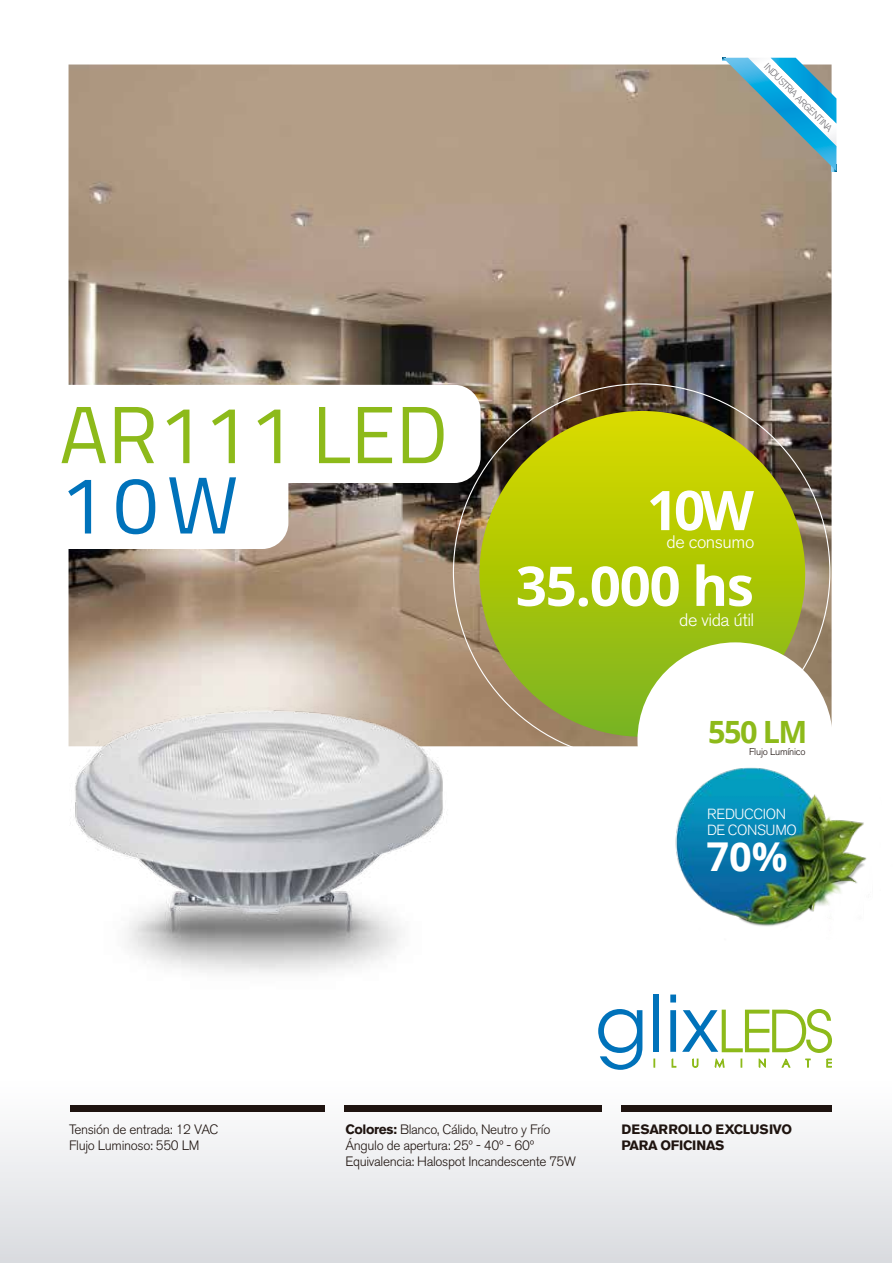
<style>
.page{position:relative;width:893px;height:1263px;background:#fff}
.page>*{position:absolute;margin:0;border:0;box-sizing:border-box;transform-origin:0 0}
.t1{font:81.15px "Titillium Web";color:#8dba1a}
.t2{font:81.15px "Titillium Web";color:#0072ba}
.t3{font:700 54.75px "Open Sans";letter-spacing:-.025em;color:#fff}
.t4{font:700 39.75px "Open Sans";color:#fff}
.t5{font:700 30.75px "Open Sans";color:#8dba1a}
.t6{font:300 18px "Akzidenz Grotesk BE";letter-spacing:-.025em;color:#fff}
.t7{font:300 14.55px/16.2px "Akzidenz Grotesk BE";letter-spacing:-.03em;color:#fff}
.t8{font:300 13.5px/16.2px "Akzidenz Grotesk BE";letter-spacing:-.025em;color:#1f1410}
.t9{font:700 13.5px/16.2px "Akzidenz Grotesk BE";letter-spacing:-.025em;color:#1f1410}
.t10{font:300 9.9px "Akzidenz Grotesk BE";letter-spacing:-.025em;color:#1f1410}
.t11{font:300 9.6px "Akzidenz Grotesk BE";color:#737277}
.s1{font-weight:700}
</style>
<div class="page">
<img style="left:69px;top:65px;width:763px;height:681px">
<div style="left:16px;top:385px;width:465px;height:98px;background:#fff;border-radius:26px"></div>
<div style="left:16px;top:451px;width:272px;height:98px;background:#fff;border-radius:26px"></div>
<div style="left:0;top:1072px;width:891px;height:191px;background:linear-gradient(to bottom,#fff,#d9dbdf)"></div>
<div style="left:479px;top:411px;width:326px;height:326px;background:linear-gradient(to bottom,#dcdb00,#7ab21f);border-radius:163px"></div>
<div style="left:637px;top:642px;width:196px;height:196px;background:#fff;border-radius:50%"></div>
<svg style="left:723px;top:58px;width:113px;height:113px"></svg>
<img style="left:68px;top:689px;width:417px;height:284px">
<div style="left:70px;top:1105px;width:255px;height:6px;background:#1f1410"></div>
<div style="left:344px;top:1105px;width:257px;height:6px;background:#1f1410"></div>
<div style="left:621px;top:1105px;width:211px;height:6px;background:#1f1410"></div>
<svg style="left:672px;top:1059px;width:4px;height:8px"></svg>
<svg style="left:598px;top:1009px;width:44px;height:61px"></svg>
<div style="left:653px;top:994px;width:6px;height:58px;background:#0072ba"></div>
<svg style="left:670px;top:994px;width:6px;height:58px"></svg>
<svg style="left:682px;top:1009px;width:150px;height:59px"></svg>
<img style="left:675px;top:767px;width:192px;height:159px">
<p class="t11" style="left:770px;top:61px;width:94px;rotate:45deg">INDUSTRIA ARGENTINA</p>
<h1 class="t1" style="left:60px;top:375px;width:390px">AR111 LED</h1>
<h1 class="t2" style="left:60px;top:446px;width:181px">10W</h1>
<h2 class="t3" style="left:647px;top:472px;width:109px">10W</h2>
<h3 class="t6" style="left:666px;top:532px;width:89px">de consumo</h3>
<h2 class="t3" style="left:516px;top:547px;width:240px">35.000 hs</h2>
<h3 class="t6" style="left:679px;top:610px;width:77px">de vida útil</h3>
<h3 class="t5" style="left:708px;top:710px;width:101px">550 LM</h3>
<p class="t10" style="left:749px;top:746px;width:58px">Flujo Lumínico</p>
<p class="t7" style="left:707px;top:806px;width:91px">REDUCCION<br>DE CONSUMO</p>
<h3 class="t4" style="left:707px;top:829px;width:83px">70%</h3>
<p class="t8" style="left:69px;top:1121px;width:151px">Tensión de entrada: 12 VAC<br>Flujo Luminoso: 550 LM</p>
<p class="t8" style="left:345px;top:1121px;width:232px"><span class="s1">Colores:</span> Blanco, Cálido, Neutro y Frío<br>Ángulo de apertura: 25º - 40º - 60º<br>Equivalencia: Halospot Incandescente 75W</p>
<p class="t9" style="left:621px;top:1121px;width:172px">DESARROLLO EXCLUSIVO<br>PARA OFICINAS</p>
</div>
